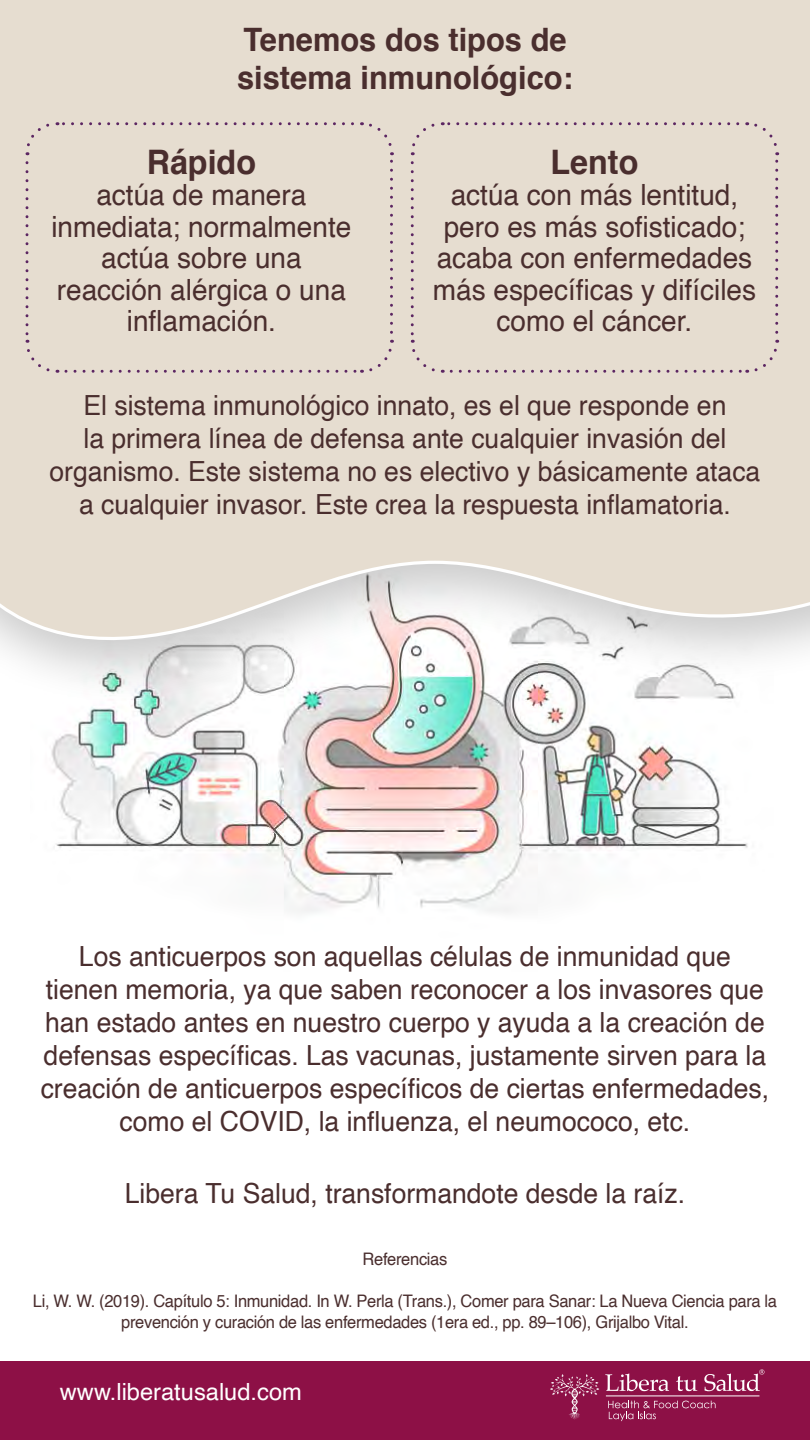
<style>
.page{position:relative;width:810px;height:1440px;background:#fff}
.page>*{position:absolute;margin:0;border:0;box-sizing:border-box;transform-origin:0 0}
.t1{font:700 33.75px "Helvetica";color:#4a2e2e;scale:.96 1}
.t2{font:700 32.25px/37.5px "Helvetica";color:#4a2e2e;scale:.96 1}
.t3{font:29.25px/31.5px "Helvetica";color:#4a2e2e;text-align:center;scale:.96 1}
.t4{font:27.75px/33px "Helvetica";color:#4a2e2e;text-align:center;scale:.96 1}
.t5{font:23.7px "Helvetica";color:#fff}
.t6{font:17.25px/21px "Helvetica";letter-spacing:-.02em;color:#4a2e2e;text-align:center;scale:.96 1}
</style>
<div class="page">
<img style="left:51px;top:708px;width:697px;height:205px">
<div style="left:0;top:0;width:810px;height:708px;background:#000;opacity:.21"></div>
<svg style="left:0;top:0;width:810px;height:652px;background:#e5ddd1"></svg>
<div style="left:25px;top:163px;width:33px;height:211px;background:#e6ddd0"></div>
<div style="left:66px;top:340px;width:329px;height:34px;background:#e6ddd0"></div>
<div style="left:362px;top:121px;width:32px;height:211px;background:#e6ddd0"></div>
<div style="left:24px;top:121px;width:329px;height:34px;background:#e6ddd0"></div>
<div style="left:410px;top:163px;width:33px;height:211px;background:#e6ddd0"></div>
<div style="left:451px;top:340px;width:329px;height:34px;background:#e6ddd0"></div>
<div style="left:747px;top:121px;width:32px;height:211px;background:#e6ddd0"></div>
<div style="left:409px;top:121px;width:329px;height:34px;background:#e6ddd0"></div>
<div style="left:0;top:1362px;width:810px;height:78px;background:#8d1046"></div>
<svg style="left:608px;top:1401px;width:108px;height:20px"></svg>
<svg style="left:605px;top:1374px;width:64px;height:17px"></svg>
<svg style="left:676px;top:1376px;width:21px;height:15px"></svg>
<svg style="left:550px;top:1374px;width:49px;height:46px"></svg>
<hr style="left:606px;top:1396px;width:153px;height:1px;background:#fff">
<svg style="left:704px;top:1369px;width:60px;height:22px"></svg>
<p class="t2" style="left:237px;top:22px;width:351px">Tenemos dos tipos de sistema inmunológico:</p>
<p class="t1" style="left:147px;top:135px;width:115px">Rápido</p>
<p class="t3" style="left:51px;top:180px;width:314px">actúa de manera inmediata; normalmente actúa sobre una reacción alérgica o una inflamación.</p>
<p class="t1" style="left:551px;top:135px;width:93px">Lento</p>
<p class="t3" style="left:433px;top:180px;width:338px">actúa con más lentitud, pero es más sofisticado; acaba con enfermedades más específicas y difíciles como el cáncer.</p>
<p class="t4" style="left:50px;top:389px;width:742px">El sistema inmunológico innato, es el que responde en<br>la primera línea de defensa ante cualquier invasión del organismo. Este sistema no es electivo y básicamente ataca a cualquier invasor. Este crea la respuesta inflamatoria.</p>
<p class="t4" style="left:41px;top:940px;width:760px">Los anticuerpos son aquellas células de inmunidad que tienen memoria, ya que saben reconocer a los invasores que han estado antes en nuestro cuerpo y ayuda a la creación de defensas específicas. Las vacunas, justamente sirven para la creación de anticuerpos específicos de ciertas enfermedades, como el COVID, la influenza, el neumococo, etc.</p>
<p class="t4" style="left:125px;top:1177px;width:585px">Libera Tu Salud, transformandote desde la raíz.</p>
<p class="t6" style="left:363px;top:1249px;width:90px">Referencias</p>
<p class="t6" style="left:33px;top:1291px;width:777px">Li, W. W. (2019). Capítulo 5: Inmunidad. In W. Perla (Trans.), Comer para Sanar: La Nueva Ciencia para la prevención y curación de las enfermedades (1era ed., pp. 89–106), Grijalbo Vital.</p>
<p class="t5" style="left:60px;top:1373px;width:244px">www.liberatusalud.com</p>
</div>
